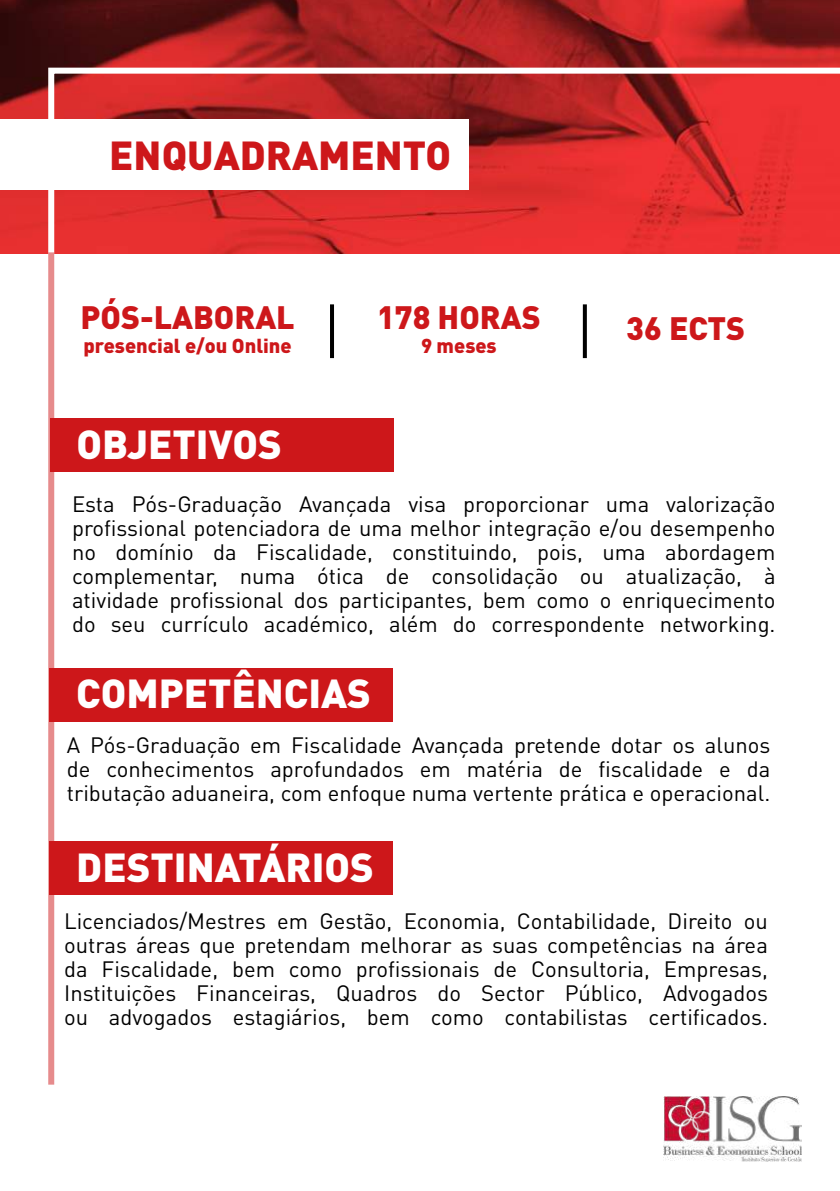
<style>
.page{position:relative;width:840px;height:1191px;background:#fff}
.page>*{position:absolute;margin:0;border:0;box-sizing:border-box;transform-origin:0 0}
.t1{font:900 40px "DIN Pro";color:#fff}
.t2{font:900 40px "DIN Pro";color:#cd171a}
.t3{font:900 32px "DIN Pro";color:#cd171a}
.t4{font:22px/24px "DIN Pro";color:#000;text-align:justify}
.t5{font:900 20px "DIN Pro";color:#cd171a}
</style>
<div class="page">
<img style="left:0;top:0;width:839px;height:253px">
<div style="left:0;top:119px;width:468px;height:70px;background:#fff"></div>
<img style="left:663px;top:1096px;width:138px;height:65px">
<div style="left:50px;top:841px;width:343px;height:53px;background:#cd171a"></div>
<div style="left:50px;top:668px;width:343px;height:53px;background:#cd171a"></div>
<div style="left:50px;top:418px;width:343px;height:54px;background:#cd171a"></div>
<hr style="left:330px;top:304px;width:4px;height:54px;background:#000">
<svg style="left:582px;top:304px;width:4px;height:54px"></svg>
<svg style="left:48px;top:68px;width:791px;height:215px"></svg>
<svg style="left:48px;top:252px;width:6px;height:832px;background:#e37e7f"></svg>
<h1 class="t2" style="left:109px;top:128px;width:343px">ENQUADRAMENTO</h1>
<h2 class="t3" style="left:80px;top:295px;width:216px">PÓS-LABORAL</h2>
<p class="t5" style="left:83px;top:332px;width:210px">presencial e/ou Online</p>
<h1 class="t1" style="left:76px;top:417px;width:207px">OBJETIVOS</h1>
<h2 class="t3" style="left:377px;top:295px;width:165px">178 HORAS</h2>
<p class="t5" style="left:421px;top:332px;width:77px">9 meses</p>
<h2 class="t3" style="left:626px;top:307px;width:120px">36 ECTS</h2>
<p class="t4" style="left:72px;top:491px;width:704px">Esta Pós-Graduação Avançada visa proporcionar uma valorização profissional potenciadora de uma melhor integração e/ou desempenho no domínio da Fiscalidade, constituindo, pois, uma abordagem complementar, numa ótica de consolidação ou atualização, à atividade profissional dos participantes, bem como o enriquecimento do seu currículo académico, além do correspondente networking.</p>
<h1 class="t1" style="left:76px;top:667px;width:296px">COMPETÊNCIAS</h1>
<p class="t4" style="left:67px;top:732px;width:704px">A Pós-Graduação em Fiscalidade Avançada pretende dotar os alunos de conhecimentos aprofundados em matéria de fiscalidade e da tributação aduaneira, com enfoque numa vertente prática e operacional.</p>
<h1 class="t1" style="left:76px;top:840px;width:299px">DESTINATÁRIOS</h1>
<p class="t4" style="left:64px;top:908px;width:705px">Licenciados/Mestres em Gestão, Economia, Contabilidade, Direito ou outras áreas que pretendam melhorar as suas competências na área da Fiscalidade, bem como profissionais de Consultoria, Empresas, Instituições Financeiras, Quadros do Sector Público, Advogados ou advogados estagiários, bem como contabilistas certificados.</p>
</div>
